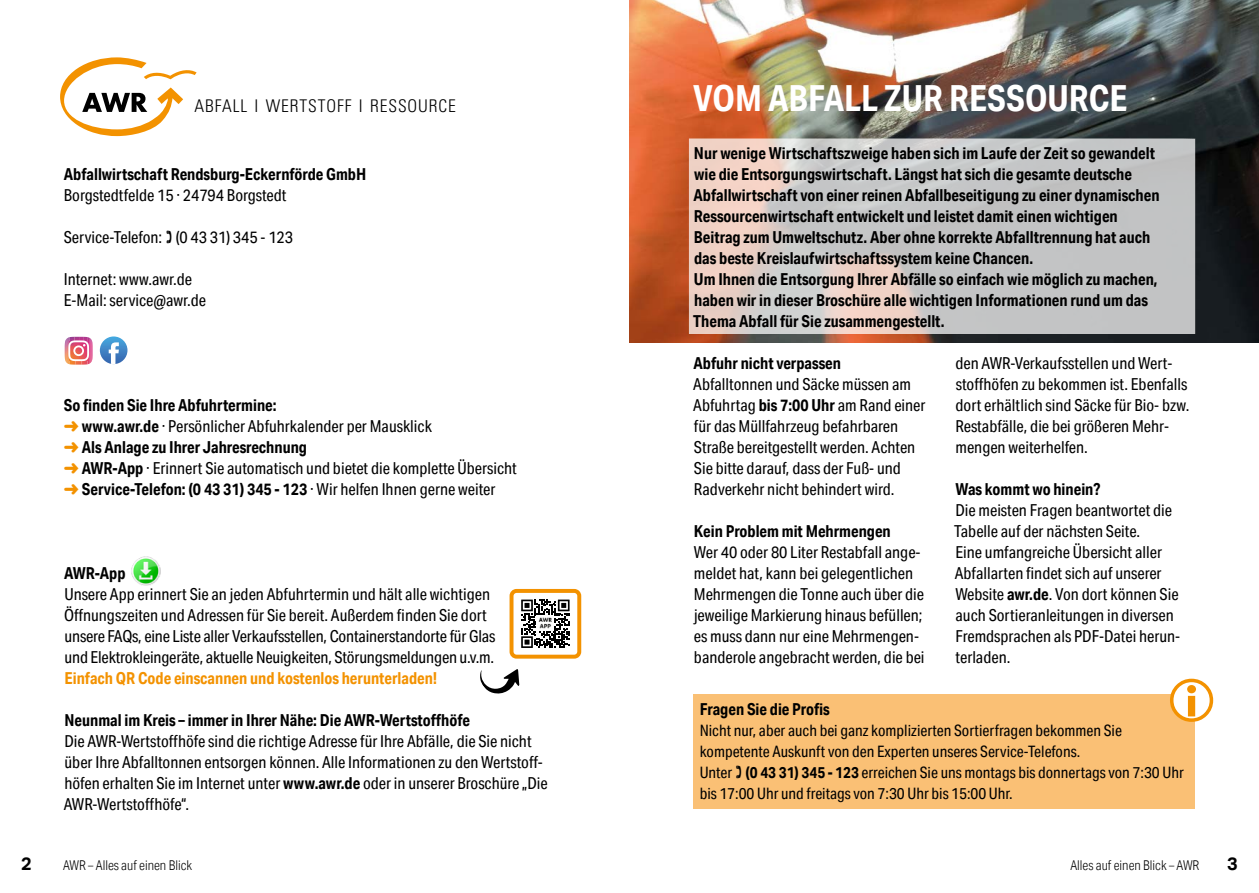
<style>
.page{position:relative;width:1259px;height:893px;background:#fff}
.page>*{position:absolute;margin:0;border:0;box-sizing:border-box;transform-origin:0 0}
.t1{font:700 36px "Aktiv Grotesk Cd";color:#fff}
.t2{font:700 18px "Aktiv Grotesk";color:#000}
.t3{font:300 condensed 17.55px "Univers";letter-spacing:.05em;color:#000}
.t4{font:16.5px/21px "Aktiv Grotesk Cd";color:#000}
.t5{font:700 16.5px/21px "Aktiv Grotesk Cd";color:#000}
.t6{font:700 16.5px "Aktiv Grotesk Cd";color:#f39200}
.t7{font:15.75px/21px "Aktiv Grotesk Cd";color:#000}
.t8{font:300 13.5px "Aktiv Grotesk Cd";color:#000}
.s1{font-weight:700}
.s2{color:#f39200}
</style>
<div class="page">
<svg style="left:60px;top:57px;width:137px;height:79px"></svg>
<img style="left:630px;top:0;width:629px;height:342px">
<div style="left:693px;top:694px;width:502px;height:115px;background:#fac075"></div>
<svg style="left:689px;top:139px;width:506px;height:195px;background:#cec8c6"></svg>
<svg style="left:100px;top:336px;width:27px;height:28px"></svg>
<svg style="left:109px;top:342px;width:10px;height:22px"></svg>
<svg style="left:65px;top:337px;width:28px;height:28px"></svg>
<img style="left:131px;top:556px;width:29px;height:29px">
<svg style="left:521px;top:600px;width:48px;height:48px"></svg>
<img style="left:537px;top:615px;width:17px;height:15px">
<div style="left:509px;top:589px;width:72px;height:70px;border:4px solid #f39200;border-radius:5px"></div>
<svg style="left:480px;top:669px;width:39px;height:25px"></svg>
<svg style="left:1170px;top:694px;width:25px;height:28px"></svg>
<p class="t3" style="left:195px;top:95px;width:263px">ABFALL I WERTSTOFF I RESSOURCE</p>
<p class="t5" style="left:64px;top:163px;width:304px">Abfallwirtschaft Rendsburg-Eckernförde GmbH</p>
<p class="t4" style="left:64px;top:185px;width:224px">Borgstedtfelde 15 · 24794 Borgstedt</p>
<p class="t4" style="left:64px;top:227px;width:231px">Service-Telefon: (0 43 31) 345 - 123</p>
<p class="t4" style="left:64px;top:269px;width:144px">Internet: www.awr.de<br>E-Mail: service@awr.de</p>
<p class="t4" style="left:64px;top:395px;width:454px"><span class="s1">So finden Sie Ihre Abfuhrtermine:<br></span><span class="s2">➜</span> <span class="s1">www.awr.de</span> · Persönlicher Abfuhrkalender per Mausklick<br><span class="s2">➜</span> <span class="s1">Als Anlage zu Ihrer Jahresrechnung<br></span><span class="s2">➜</span> <span class="s1">AWR-App</span> · Erinnert Sie automatisch und bietet die komplette Übersicht <span class="s2">➜</span> <span class="s1">Service-Telefon: (0 43 31) 345 - 123</span> · Wir helfen Ihnen gerne weiter</p>
<p class="t5" style="left:64px;top:562px;width:63px">AWR-App</p>
<p class="t4" style="left:64px;top:584px;width:432px">Unsere App erinnert Sie an jeden Abfuhrtermin und hält alle wichtigen Öffnungszeiten und Adressen für Sie bereit. Außerdem finden Sie dort unsere FAQs, eine Liste aller Verkaufsstellen, Containerstandorte für Glas und Elektrokleingeräte, aktuelle Neuigkeiten, Störungsmeldungen u.v.m.</p>
<p class="t6" style="left:64px;top:668px;width:374px">Einfach QR Code einscannen und kostenlos herunterladen!</p>
<p class="t5" style="left:64px;top:709px;width:407px">Neunmal im Kreis – immer in Ihrer Nähe: Die AWR-Wertstoffhöfe</p>
<p class="t4" style="left:64px;top:731px;width:485px">Die AWR-Wertstoffhöfe sind die richtige Adresse für Ihre Abfälle, die Sie nicht über Ihre Abfalltonnen entsorgen können. Alle Informationen zu den Wertstoff&shy;höfen erhalten Sie im Internet unter <span class="s1">www.awr.de</span> oder in unserer Broschüre „Die AWR-Wertstoffhöfe“.</p>
<h1 class="t1" style="left:693px;top:76px;width:436px">VOM ABFALL ZUR RESSOURCE</h1>
<p class="t5" style="left:693px;top:142px;width:468px">Nur wenige Wirtschaftszweige haben sich im Laufe der Zeit so gewandelt wie die Entsorgungswirtschaft. Längst hat sich die gesamte deutsche Abfallwirtschaft von einer reinen Abfallbeseitigung zu einer dynamischen Ressourcenwirtschaft entwickelt und leistet damit einen wichtigen Beitrag zum Umweltschutz. Aber ohne korrekte Abfalltrennung hat auch das beste Kreislaufwirtschaftssystem keine Chancen.<br>Um Ihnen die Entsorgung Ihrer Abfälle so einfach wie möglich zu machen, haben wir in dieser Broschüre alle wichtigen Informationen rund um das Thema Abfall für Sie zusammengestellt.</p>
<p class="t5" style="left:693px;top:352px;width:149px">Abfuhr nicht verpassen</p>
<p class="t4" style="left:693px;top:374px;width:234px">Abfalltonnen und Säcke müssen am Abfuhrtag <span class="s1">bis 7:00 Uhr</span> am Rand einer für das Müllfahrzeug befahrbaren Straße bereitgestellt werden. Achten Sie bitte darauf, dass der Fuß- und Radverkehr nicht behindert wird.</p>
<p class="t5" style="left:694px;top:520px;width:198px">Kein Problem mit Mehrmengen</p>
<p class="t4" style="left:694px;top:542px;width:232px">Wer 40 oder 80 Liter Restabfall ange&shy;meldet hat, kann bei gelegentlichen Mehrmengen die Tonne auch über die jeweilige Markierung hinaus befüllen; es muss dann nur eine Mehrmengen&shy;banderole angebracht werden, die bei</p>
<p class="t4" style="left:955px;top:353px;width:236px">den AWR-Verkaufsstellen und Wert&shy;stoffhöfen zu bekommen ist. Ebenfalls dort erhältlich sind Säcke für Bio- bzw.<br>Restabfälle, die bei größeren Mehr&shy;mengen weiterhelfen.</p>
<p class="t5" style="left:955px;top:478px;width:146px">Was kommt wo hinein?</p>
<p class="t4" style="left:954px;top:500px;width:227px">Die meisten Fragen beantwortet die<br>Tabelle auf der nächsten Seite.<br>Eine umfangreiche Übersicht aller<br>Abfallarten findet sich auf unserer<br>Website <span class="s1">awr.de</span>. Von dort können Sie auch Sortieranleitungen in diversen<br>Fremdsprachen als PDF-Datei herun&shy;terladen.</p>
<p class="t5" style="left:699px;top:698px;width:132px">Fragen Sie die Profis</p>
<p class="t7" style="left:699px;top:720px;width:485px">Nicht nur, aber auch bei ganz komplizierten Sortierfragen bekommen Sie kompetente Auskunft von den Experten unseres Service-Telefons.<br>Unter <span class="s1">(0 43 31) 345 - 123</span> erreichen Sie uns montags bis donnertags von 7:30 Uhr bis 17:00 Uhr und freitags von 7:30 Uhr bis 15:00 Uhr.</p>
<p class="t2" style="left:21px;top:853px;width:12px">2</p>
<p class="t8" style="left:63px;top:857px;width:131px">AWR – Alles auf einen Blick</p>
<p class="t8" style="left:1070px;top:857px;width:131px">Alles auf einen Blick – AWR</p>
<p class="t2" style="left:1227px;top:853px;width:12px">3</p>
</div>
